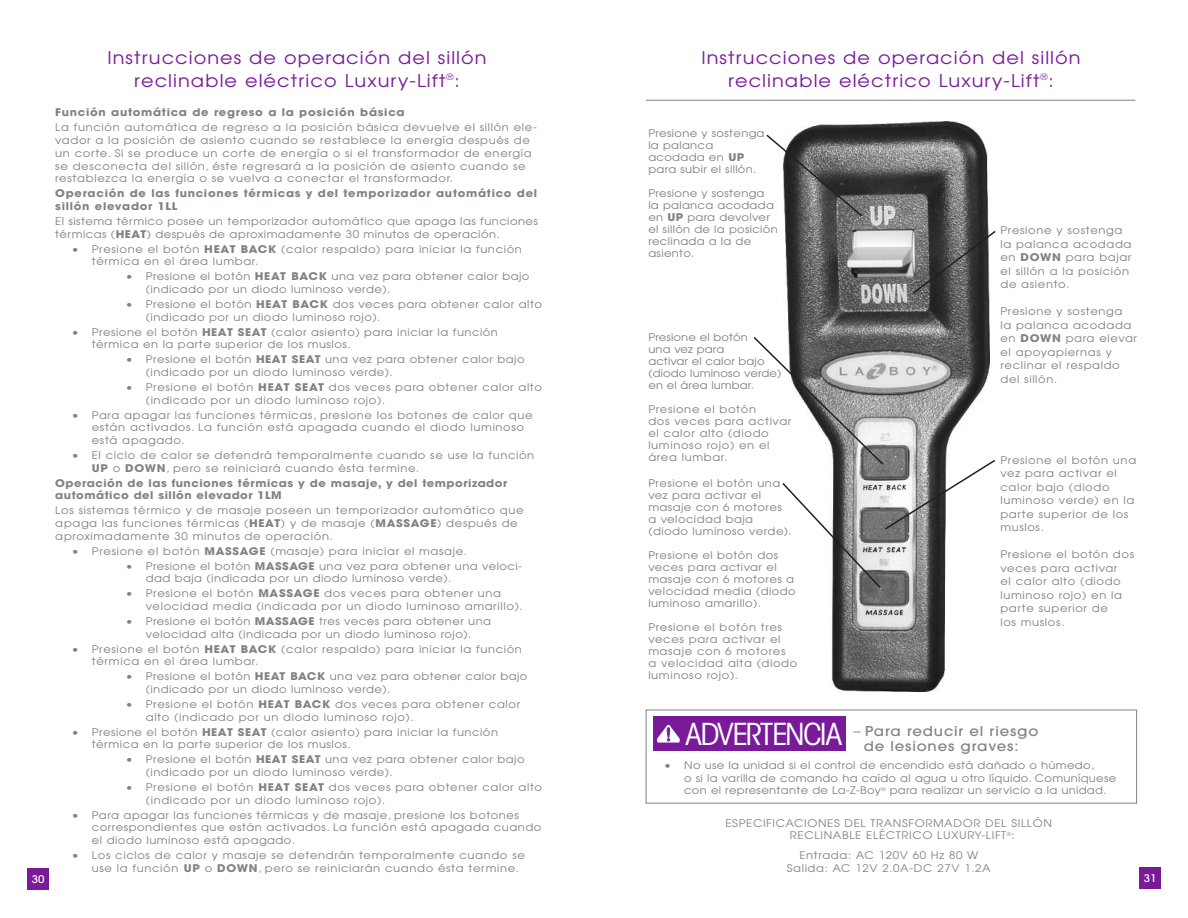
<style>
.page{position:relative;width:1188px;height:918px;background:#fff}
.page>*{position:absolute;margin:0;border:0;box-sizing:border-box;transform-origin:0 0}
.t1{font:30px "ITC Avant Garde MM.325.wt.450.wd";letter-spacing:-.05em;color:#fff;scale:1.1 1}
.t2{font:17.55px/22.5px "Avant Garde";letter-spacing:.055em;color:#791b99;text-align:center;scale:1.1 1}
.t3{font:500 13.5px/15px "Avant Garde";letter-spacing:.055em;color:#808285;scale:1.1 1}
.t4{font:10.5px/12.8px "Avant Garde";letter-spacing:.055em;color:#808285;scale:1.1 1}
.t5{font:10.5px/12px "Avant Garde";letter-spacing:.03em;color:#808285;scale:1.1 1}
.t6{font:700 10.5px/12.8px "Avant Garde";letter-spacing:.06em;color:#808285;scale:1.1 1}
.t7{font:10.5px/12px "Avant Garde";letter-spacing:.01em;color:#808285;scale:1.1 1}
.t8{font:500 10.5px "Avant Garde";color:#fff;scale:1.1 1}
.s1{font-weight:700}
.s2{font-weight:400}
</style>
<div class="page">
<div style="left:646px;top:710px;width:491px;height:94px;border:1px solid #808285"></div>
<hr style="left:646px;top:100px;width:490px;height:1px;background:#808285">
<img style="left:784px;top:122px;width:205px;height:570px">
<svg style="left:911px;top:229px;width:85px;height:66px;background:#5e5e5e"></svg>
<svg style="left:753px;top:335px;width:242px;height:255px"></svg>
<svg style="left:766px;top:133px;width:98px;height:85px"></svg>
<div style="left:1140px;top:868px;width:21px;height:21px;background:#791b99"></div>
<div style="left:28px;top:868px;width:21px;height:22px;background:#791b99"></div>
<div style="left:653px;top:717px;width:193px;height:34px;background:#791b99"></div>
<svg style="left:657px;top:725px;width:23px;height:18px"></svg>
<h2 class="t2" style="left:107px;top:47px;width:346px">Instrucciones de operación del sillón reclinable eléctrico Luxury-Lift<sup>®</sup>:</h2>
<h2 class="t2" style="left:701px;top:47px;width:346px">Instrucciones de operación del sillón reclinable eléctrico Luxury-Lift<sup>®</sup>:</h2>
<p class="t6" style="left:55px;top:108px;width:319px">Función automática de regreso a la posición básica</p>
<p class="t4" style="left:55px;top:121px;width:439px">La función automática de regreso a la posición básica devuelve el sillón ele&shy;vador a la posición de asiento cuando se restablece la energía después de un corte. Si se produce un corte de energía o si el transformador de energía se desconecta del sillón, éste regresará a la posición de asiento cuando se restablezca la energía o se vuelva a conectar el transformador.</p>
<p class="t6" style="left:55px;top:188px;width:440px">Operación de las funciones térmicas y del temporizador automático del sillón elevador 1LL</p>
<p class="t4" style="left:55px;top:215px;width:440px">El sistema térmico posee un temporizador automático que apaga las funciones térmicas (<span class="s1">HEAT</span>) después de aproximadamente 30 minutos de operación.</p>
<p class="t4" style="left:92px;top:243px;width:393px;text-indent:-20px">• Presione el botón <span class="s1">HEAT BACK</span> (calor respaldo) para iniciar la función térmica en el área lumbar.</p>
<p class="t4" style="left:146px;top:270px;width:350px;text-indent:-20px">• Presione el botón <span class="s1">HEAT BACK</span> una vez para obtener calor bajo (indicado por un diodo luminoso verde).</p>
<p class="t4" style="left:146px;top:298px;width:362px;text-indent:-20px">• Presione el botón <span class="s1">HEAT BACK</span> dos veces para obtener calor alto (indicado por un diodo luminoso rojo).</p>
<p class="t4" style="left:92px;top:326px;width:371px;text-indent:-20px">• Presione el botón <span class="s1">HEAT SEAT</span> (calor asiento) para iniciar la función térmica en la parte superior de los muslos.</p>
<p class="t4" style="left:146px;top:353px;width:346px;text-indent:-20px">• Presione el botón <span class="s1">HEAT SEAT</span> una vez para obtener calor bajo (indicado por un diodo luminoso verde).</p>
<p class="t4" style="left:146px;top:381px;width:362px;text-indent:-20px">• Presione el botón <span class="s1">HEAT SEAT</span> dos veces para obtener calor alto (indicado por un diodo luminoso rojo).</p>
<p class="t4" style="left:92px;top:409px;width:402px;text-indent:-20px">• Para apagar las funciones térmicas, presione los botones de calor que están activados. La función está apagada cuando el diodo luminoso está apagado.</p>
<p class="t4" style="left:92px;top:449px;width:404px;text-indent:-20px">• El ciclo de calor se detendrá temporalmente cuando se use la función<br><span class="s1">UP</span> o <span class="s1">DOWN</span>, pero se reiniciará cuando ésta termine.</p>
<p class="t6" style="left:55px;top:478px;width:412px">Operación de las funciones térmicas y de masaje, y del temporizador automático del sillón elevador 1LM</p>
<p class="t4" style="left:55px;top:504px;width:427px">Los sistemas térmico y de masaje poseen un temporizador automático que apaga las funciones térmicas (<span class="s1">HEAT</span>) y de masaje (<span class="s1">MASSAGE</span>) después de aproximadamente 30 minutos de operación.</p>
<p class="t4" style="left:72px;top:545px;width:361px">• Presione el botón <span class="s1">MASSAGE</span> (masaje) para iniciar el masaje.</p>
<p class="t4" style="left:146px;top:560px;width:344px;text-indent:-20px">• Presione el botón <span class="s1">MASSAGE</span> una vez para obtener una veloci&shy;dad baja (indicada por un diodo luminoso verde).</p>
<p class="t4" style="left:146px;top:587px;width:344px;text-indent:-20px">• Presione el botón <span class="s1">MASSAGE</span> dos veces para obtener una velocidad media (indicada por un diodo luminoso amarillo).</p>
<p class="t4" style="left:126px;top:615px;width:334px;text-align:center">• Presione el botón <span class="s1">MASSAGE</span> tres veces para obtener una velocidad alta (indicada por un diodo luminoso rojo).</p>
<p class="t4" style="left:92px;top:643px;width:393px;text-indent:-20px">• Presione el botón <span class="s1">HEAT BACK</span> (calor respaldo) para iniciar la función térmica en el área lumbar.</p>
<p class="t4" style="left:146px;top:670px;width:348px;text-indent:-20px">• Presione el botón <span class="s1">HEAT BACK</span> una vez para obtener calor bajo (indicado por un diodo luminoso verde).</p>
<p class="t4" style="left:146px;top:698px;width:342px;text-indent:-20px">• Presione el botón <span class="s1">HEAT BACK</span> dos veces para obtener calor alto (indicado por un diodo luminoso rojo).</p>
<p class="t4" style="left:92px;top:726px;width:371px;text-indent:-20px">• Presione el botón <span class="s1">HEAT SEAT</span> (calor asiento) para iniciar la función térmica en la parte superior de los muslos.</p>
<p class="t4" style="left:146px;top:753px;width:346px;text-indent:-20px">• Presione el botón <span class="s1">HEAT SEAT</span> una vez para obtener calor bajo (indicado por un diodo luminoso verde).</p>
<p class="t4" style="left:146px;top:781px;width:362px;text-indent:-20px">• Presione el botón <span class="s1">HEAT SEAT</span> dos veces para obtener calor alto (indicado por un diodo luminoso rojo).</p>
<p class="t4" style="left:92px;top:809px;width:410px;text-indent:-20px">• Para apagar las funciones térmicas y de masaje, presione los botones correspondientes que están activados. La función está apagada cuando el diodo luminoso está apagado.</p>
<p class="t4" style="left:92px;top:849px;width:395px;text-indent:-20px">• Los ciclos de calor y masaje se detendrán temporalmente cuando se use la función <span class="s1">UP</span> o <span class="s1">DOWN</span>, pero se reiniciarán cuando ésta termine.</p>
<p class="t5" style="left:648px;top:128px;width:107px">Presione y sostenga la palanca acodada en <span class="s1">UP </span>para subir el sillón.</p>
<p class="t5" style="left:648px;top:188px;width:119px">Presione y sostenga<br>la palanca acodada en <span class="s1">UP</span> para devolver el sillón de la posición reclinada a la de asiento.</p>
<p class="t4" style="left:1000px;top:224px;width:121px;line-height:13.5px">Presione y sostenga la palanca acodada en <span class="s1">DOWN</span> para bajar el sillón a la posición de asiento.</p>
<p class="t4" style="left:1000px;top:305px;width:126px;line-height:13.5px">Presione y sostenga<br>la palanca acodada en <span class="s1">DOWN</span> para elevar el apoyapiernas y reclinar el respaldo del sillón.</p>
<p class="t7" style="left:648px;top:332px;width:123px">Presione el botón<br>una vez para<br>activar el calor bajo (diodo luminoso verde) en el área lumbar.</p>
<p class="t4" style="left:648px;top:404px;width:131px;line-height:12px">Presione el botón<br>dos veces para activar el calor alto (diodo luminoso rojo) en el área lumbar.</p>
<p class="t4" style="left:648px;top:477px;width:132px;line-height:12px">Presione el botón una vez para activar el masaje con 6 motores a velocidad baja (diodo luminoso verde).</p>
<p class="t4" style="left:648px;top:549px;width:136px;line-height:12px">Presione el botón dos veces para activar el masaje con 6 motores a velocidad media (diodo luminoso amarillo).</p>
<p class="t4" style="left:648px;top:621px;width:137px;line-height:12px">Presione el botón tres veces para activar el masaje con 6 motores<br>a velocidad alta (diodo luminoso rojo).</p>
<p class="t4" style="left:1000px;top:453px;width:125px;line-height:13.5px">Presione el botón una vez para activar el calor bajo (diodo luminoso verde) en la parte superior de los muslos.</p>
<p class="t4" style="left:1000px;top:548px;width:123px;line-height:13.5px">Presione el botón dos veces para activar<br>el calor alto (diodo luminoso rojo) en la parte superior de<br>los muslos.</p>
<h1 class="t1" style="left:686px;top:723px;width:144px">ADVERTENCIA</h1>
<p class="t3" style="left:864px;top:725px;width:160px;text-indent:-11px"><span class="s2">–</span> Para reducir el riesgo de lesiones graves:</p>
<p class="t5" style="left:684px;top:759px;width:394px;line-height:12.8px;text-indent:-20px">• No use la unidad si el control de encendido está dañado o húmedo,<br>o si la varilla de comando ha caído al agua u otro líquido. Comuníquese con el representante de La-Z-Boy<sup>®</sup> para realizar un servicio a la unidad.</p>
<p class="t4" style="left:790px;top:817px;width:240px;text-indent:-64px">ESPECIFICACIONES DEL TRANSFORMADOR DEL SILLÓN<br>RECLINABLE ELÉCTRICO LUXURY-LIFT<sup>®</sup>:</p>
<p class="t4" style="left:787px;top:849px;width:187px;line-height:13.5px;text-align:center">Entrada: AC 120V 60 Hz 80 W<br>Salida: AC 12V 2.0A-DC 27V 1.2A</p>
<p class="t8" style="left:32px;top:875px;width:13px">30</p>
<p class="t8" style="left:1144px;top:874px;width:13px">31</p>
</div>
